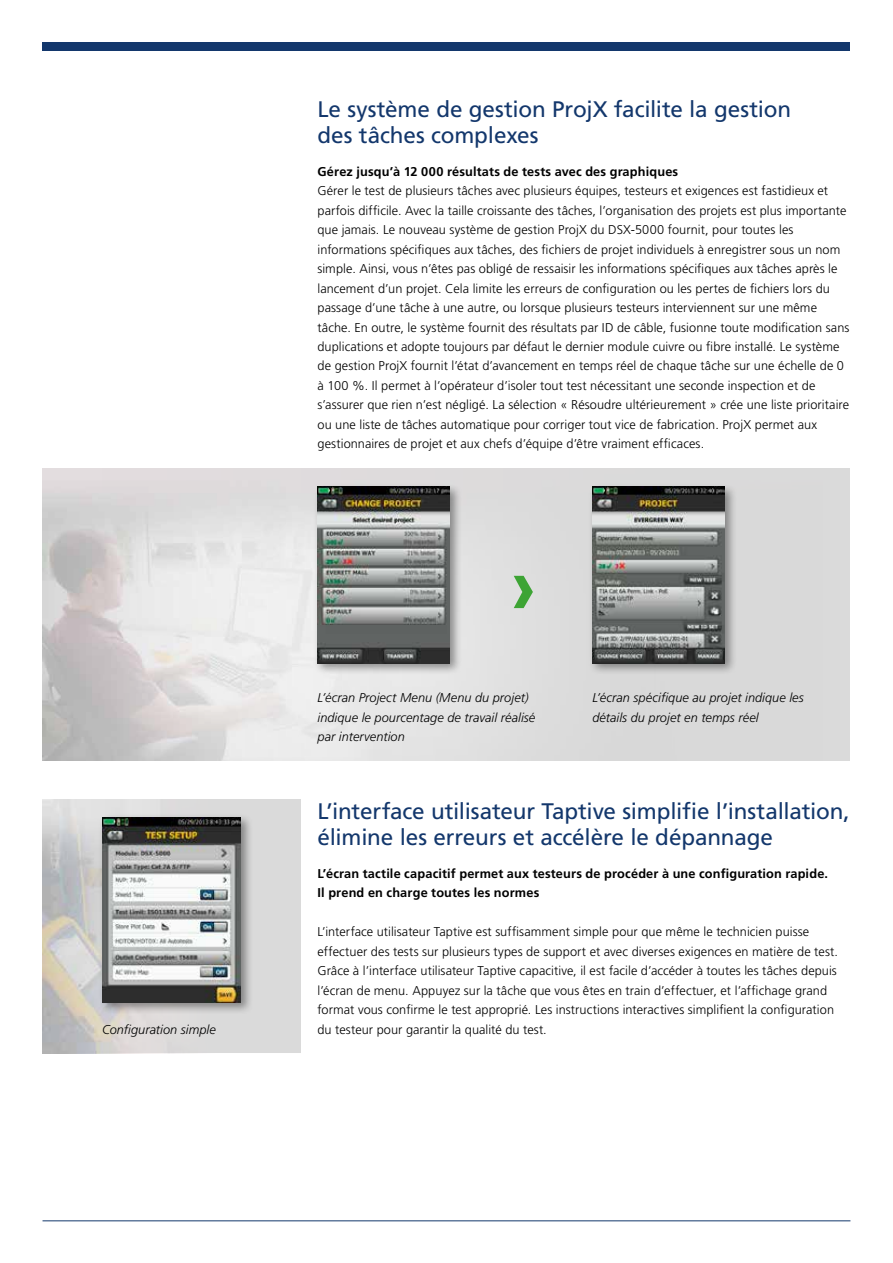
<style>
.page{position:relative;width:893px;height:1263px;background:#fff}
.page>*{position:absolute;margin:0;border:0;box-sizing:border-box;transform-origin:0 0}
.t1{font:700 78.75px "Frutiger LT Std";color:#3da434}
.t2{font:22.5px/25.5px "Frutiger LT Std";letter-spacing:-.005em;color:#13376c}
.t3{font:300 12.75px/19.5px "Frutiger LT Std";letter-spacing:.005em;color:#000}
.t4{font:italic 300 12.75px/19.5px "Frutiger LT Std";letter-spacing:.005em;color:#000}
.t5{font:700 12.75px/19.5px "Frutiger LT Std";letter-spacing:.01em;color:#000}
</style>
<div class="page">
<div style="left:43px;top:43px;width:807px;height:8px;background:#13376c"></div>
<img style="left:43px;top:800px;width:257px;height:253px">
<div style="left:98px;top:813px;width:156px;height:202px;background:#000;opacity:.4"></div>
<img style="left:102px;top:817px;width:139px;height:186px">
<div style="left:43px;top:468px;width:807px;height:292px;background:#dadada"></div>
<img style="left:43px;top:504px;width:432px;height:256px">
<div style="left:588px;top:483px;width:149px;height:192px;background:#000;opacity:.4"></div>
<img style="left:592px;top:487px;width:133px;height:176px">
<div style="left:313px;top:483px;width:149px;height:192px;background:#000;opacity:.4"></div>
<img style="left:317px;top:487px;width:133px;height:176px">
<hr style="left:43px;top:1220px;width:807px;height:1px;background:#13376c">
<h2 class="t2" style="left:317px;top:97px;width:475px">Le système de gestion ProjX facilite la gestion des tâches complexes</h2>
<p class="t5" style="left:317px;top:161px;width:362px">Gérez jusqu’à 12 000 résultats de tests avec des graphiques</p>
<p class="t3" style="left:317px;top:181px;width:533px">Gérer le test de plusieurs tâches avec plusieurs équipes, testeurs et exigences est fastidieux et parfois difficile. Avec la taille croissante des tâches, l’organisation des projets est plus importante que jamais. Le nouveau système de gestion ProjX du DSX-5000 fournit, pour toutes les informations spécifiques aux tâches, des fichiers de projet individuels à enregistrer sous un nom simple. Ainsi, vous n’êtes pas obligé de ressaisir les informations spécifiques aux tâches après le lancement d’un projet. Cela limite les erreurs de configuration ou les pertes de fichiers lors du passage d’une tâche à une autre, ou lorsque plusieurs testeurs interviennent sur une même tâche. En outre, le système fournit des résultats par ID de câble, fusionne toute modification sans duplications et adopte toujours par défaut le dernier module cuivre ou fibre installé. Le système de gestion ProjX fournit l’état d’avancement en temps réel de chaque tâche sur une échelle de 0 à 100 %. Il permet à l’opérateur d’isoler tout test nécessitant une seconde inspection et de s’assurer que rien n’est négligé. La sélection « Résoudre ultérieurement » crée une liste prioritaire ou une liste de tâches automatique pour corriger tout vice de fabrication. ProjX permet aux gestionnaires de projet et aux chefs d’équipe d’être vraiment efficaces.</p>
<h1 class="t1" style="left:511px;top:539px;width:28px">›</h1>
<p class="t4" style="left:317px;top:688px;width:219px">L’écran Project Menu (Menu du projet) indique le pourcentage de travail réalisé par intervention</p>
<p class="t4" style="left:592px;top:688px;width:213px">L’écran spécifique au projet indique les détails du projet en temps réel</p>
<h2 class="t2" style="left:317px;top:799px;width:534px">L’interface utilisateur Taptive simplifie l’installation, élimine les erreurs et accélère le dépannage</h2>
<p class="t5" style="left:317px;top:863px;width:512px">L’écran tactile capacitif permet aux testeurs de procéder à une configuration rapide.<br>Il prend en charge toutes les normes</p>
<p class="t3" style="left:317px;top:922px;width:522px">L’interface utilisateur Taptive est suffisamment simple pour que même le technicien puisse effectuer des tests sur plusieurs types de support et avec diverses exigences en matière de test.<br>Grâce à l’interface utilisateur Taptive capacitive, il est facile d’accéder à toutes les tâches depuis l’écran de menu. Appuyez sur la tâche que vous êtes en train d’effectuer, et l’affichage grand format vous confirme le test approprié. Les instructions interactives simplifient la configuration</p>
<p class="t4" style="left:102px;top:1019px;width:115px">Configuration simple</p>
<p class="t3" style="left:317px;top:1020px;width:231px">du testeur pour garantir la qualité du test.</p>
</div>
